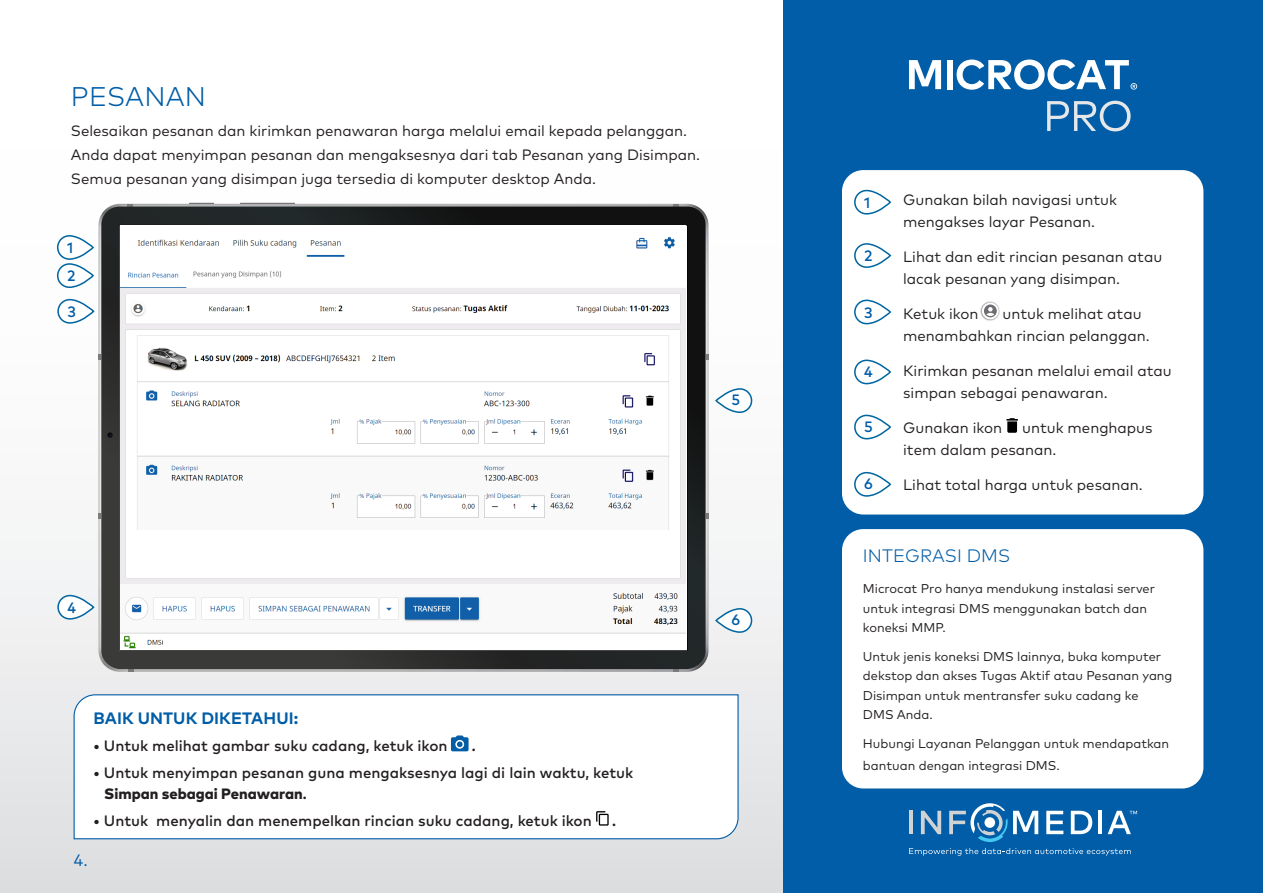
<style>
.page{position:relative;width:1263px;height:893px;background:#fff}
.page>*{position:absolute;margin:0;border:0;box-sizing:border-box;transform-origin:0 0}
.t1{font:300 27px "FF Mark Pro";letter-spacing:.005em;color:#015da7}
.t2{font:300 18px "FF Mark Pro";letter-spacing:.005em;color:#015da7}
.t3{font:700 16.5px "FF Mark Pro";letter-spacing:.005em;color:#015da7}
.t4{font:16.5px "FF Mark Pro";color:#015da7}
.t5{font:15px/22.5px "FF Mark Pro";color:#231f20}
.t6{font:500 15px/21px "FF Mark Pro";color:#231f20}
.t7{font:500 15px "FF Mark Pro";color:#015da7}
.t8{font:12.75px/19.5px "FF Mark Pro";color:#231f20}
.s1{font-weight:800}
</style>
<div class="page">
<div style="left:0;top:0;width:1263px;height:893px;background:linear-gradient(to bottom,#fff,#e3e4e6)"></div>
<div style="left:783px;top:0;width:480px;height:893px;background:#015da7"></div>
<div style="left:842px;top:170px;width:361px;height:344px;background:#fff;border-radius:21px"></div>
<div style="left:842px;top:529px;width:361px;height:259px;background:#fff;border-radius:21px"></div>
<svg style="left:855px;top:191px;width:35px;height:23px"></svg>
<div style="left:854px;top:190px;width:37px;height:25px;border:2px solid #0166a0;border-radius:12px"></div>
<svg style="left:58px;top:236px;width:35px;height:23px"></svg>
<div style="left:57px;top:235px;width:37px;height:25px;border:2px solid #0166a0;border-radius:12px"></div>
<div style="left:854px;top:243px;width:37px;height:25px;border:2px solid #0166a0;border-radius:12px"></div>
<svg style="left:58px;top:264px;width:35px;height:23px"></svg>
<div style="left:57px;top:263px;width:37px;height:25px;border:2px solid #0166a0;border-radius:12px"></div>
<div style="left:854px;top:300px;width:37px;height:24px;border:2px solid #0166a0;border-radius:12px"></div>
<svg style="left:58px;top:300px;width:35px;height:23px"></svg>
<div style="left:57px;top:299px;width:37px;height:25px;border:2px solid #0166a0;border-radius:12px"></div>
<svg style="left:58px;top:596px;width:35px;height:23px"></svg>
<div style="left:57px;top:595px;width:37px;height:25px;border:2px solid #0166a0;border-radius:12px"></div>
<div style="left:854px;top:360px;width:37px;height:24px;border:2px solid #0166a0;border-radius:12px"></div>
<div style="left:854px;top:415px;width:37px;height:24px;border:2px solid #0166a0;border-radius:12px"></div>
<svg style="left:855px;top:473px;width:35px;height:23px"></svg>
<div style="left:854px;top:472px;width:37px;height:25px;border:2px solid #0166a0;border-radius:12px"></div>
<svg style="left:73px;top:694px;width:666px;height:146px"></svg>
<svg style="left:451px;top:736px;width:18px;height:15px"></svg>
<svg style="left:596px;top:811px;width:13px;height:15px"></svg>
<svg style="left:1006px;top:418px;width:12px;height:15px"></svg>
<img style="left:980px;top:301px;width:20px;height:20px">
<svg style="left:982px;top:303px;width:17px;height:16px"></svg>
<svg style="left:984px;top:304px;width:13px;height:13px"></svg>
<svg style="left:716px;top:389px;width:35px;height:23px"></svg>
<div style="left:715px;top:388px;width:37px;height:25px;border:2px solid #0166a0;border-radius:12px"></div>
<svg style="left:716px;top:609px;width:35px;height:23px"></svg>
<div style="left:715px;top:608px;width:37px;height:25px;border:2px solid #0166a0;border-radius:12px"></div>
<hr style="left:909px;top:811px;width:4px;height:23px;background:#d1d2d4">
<svg style="left:921px;top:811px;width:20px;height:23px"></svg>
<svg style="left:1046px;top:811px;width:17px;height:23px"></svg>
<svg style="left:1071px;top:811px;width:21px;height:23px"></svg>
<hr style="left:1098px;top:811px;width:4px;height:23px;background:#fff">
<svg style="left:1108px;top:811px;width:29px;height:23px"></svg>
<svg style="left:949px;top:803px;width:89px;height:39px"></svg>
<svg style="left:909px;top:848px;width:222px;height:8px"></svg>
<hr style="left:240px;top:203px;width:55px;height:1px;background:#68676a">
<svg style="left:190px;top:203px;width:24px;height:1px"></svg>
<svg style="left:98px;top:204px;width:610px;height:468px;background:#b8b8b9"></svg>
<svg style="left:98px;top:513px;width:3px;height:6px"></svg>
<svg style="left:98px;top:354px;width:3px;height:5px"></svg>
<svg style="left:706px;top:513px;width:2px;height:6px"></svg>
<svg style="left:673px;top:669px;width:6px;height:3px"></svg>
<svg style="left:673px;top:204px;width:6px;height:3px"></svg>
<svg style="left:128px;top:669px;width:5px;height:3px"></svg>
<svg style="left:128px;top:204px;width:5px;height:3px"></svg>
<svg style="left:101px;top:207px;width:605px;height:462px;background:#2f3130"></svg>
<svg style="left:107px;top:433px;width:6px;height:5px"></svg>
<img style="left:120px;top:226px;width:566px;height:424px">
<svg style="left:909px;top:60px;width:32px;height:29px"></svg>
<div style="left:947px;top:60px;width:5px;height:29px;background:#fff"></div>
<svg style="left:956px;top:60px;width:181px;height:30px"></svg>
<svg style="left:1047px;top:101px;width:83px;height:30px"></svg>
<p class="t1" style="left:71px;top:77px;width:137px">PESANAN</p>
<p class="t5" style="left:71px;top:118px;width:631px;line-height:24px">Selesaikan pesanan dan kirimkan penawaran harga melalui email kepada pelanggan.<br>Anda dapat menyimpan pesanan dan mengaksesnya dari tab Pesanan yang Disimpan.<br>Semua pesanan yang disimpan juga tersedia di komputer desktop Anda.</p>
<p class="t7" style="left:67px;top:236px;width:8px">1</p>
<p class="t7" style="left:864px;top:191px;width:8px">1</p>
<p class="t7" style="left:864px;top:244px;width:10px">2</p>
<p class="t7" style="left:67px;top:264px;width:10px">2</p>
<p class="t7" style="left:67px;top:300px;width:10px">3</p>
<p class="t7" style="left:864px;top:301px;width:10px">3</p>
<p class="t7" style="left:731px;top:389px;width:10px">5</p>
<p class="t7" style="left:864px;top:361px;width:10px">4</p>
<p class="t7" style="left:864px;top:415px;width:10px">5</p>
<p class="t7" style="left:864px;top:472px;width:10px">6</p>
<p class="t5" style="left:903px;top:187px;width:215px">Gunakan bilah navigasi untuk mengakses layar Pesanan.</p>
<p class="t5" style="left:903px;top:244px;width:261px">Lihat dan edit rincian pesanan atau lacak pesanan yang disimpan.</p>
<p class="t5" style="left:903px;top:301px;width:77px">Ketuk ikon</p>
<p class="t5" style="left:903px;top:301px;width:248px;text-indent:99px">untuk melihat atau menambahkan rincian pelanggan.</p>
<p class="t5" style="left:903px;top:358px;width:270px">Kirimkan pesanan melalui email atau simpan sebagai penawaran.</p>
<p class="t5" style="left:903px;top:415px;width:100px">Gunakan ikon</p>
<p class="t5" style="left:903px;top:415px;width:251px;text-indent:119px">untuk menghapus item dalam pesanan.</p>
<p class="t5" style="left:903px;top:472px;width:241px">Lihat total harga untuk pesanan.</p>
<p class="t7" style="left:67px;top:596px;width:10px">4</p>
<p class="t3" style="left:94px;top:706px;width:206px">BAIK UNTUK DIKETAHUI:</p>
<p class="t6" style="left:94px;top:734px;width:355px">• Untuk melihat gambar suku cadang, ketuk ikon</p>
<p class="t6" style="left:472px;top:734px;width:5px">.</p>
<p class="t6" style="left:104px;top:761px;width:531px;text-indent:-11px">• Untuk menyimpan pesanan guna mengaksesnya lagi di lain waktu, ketuk<br><span class="s1">Simpan sebagai Penawaran</span>.</p>
<p class="t6" style="left:94px;top:809px;width:500px">• Untuk menyalin dan menempelkan rincian suku cadang, ketuk ikon</p>
<p class="t6" style="left:612px;top:809px;width:5px">.</p>
<p class="t4" style="left:74px;top:848px;width:16px">4.</p>
<p class="t7" style="left:731px;top:609px;width:10px">6</p>
<p class="t2" style="left:863px;top:542px;width:149px">INTEGRASI DMS</p>
<p class="t8" style="left:863px;top:578px;width:294px">Microcat Pro hanya mendukung instalasi server untuk integrasi DMS menggunakan batch dan koneksi MMP.</p>
<p class="t8" style="left:863px;top:646px;width:311px">Untuk jenis koneksi DMS lainnya, buka komputer dekstop dan akses Tugas Aktif atau Pesanan yang Disimpan untuk mentransfer suku cadang ke<br>DMS Anda.</p>
<p class="t8" style="left:863px;top:731px;width:308px;line-height:22.5px">Hubungi Layanan Pelanggan untuk mendapatkan bantuan dengan integrasi DMS.</p>
</div>
